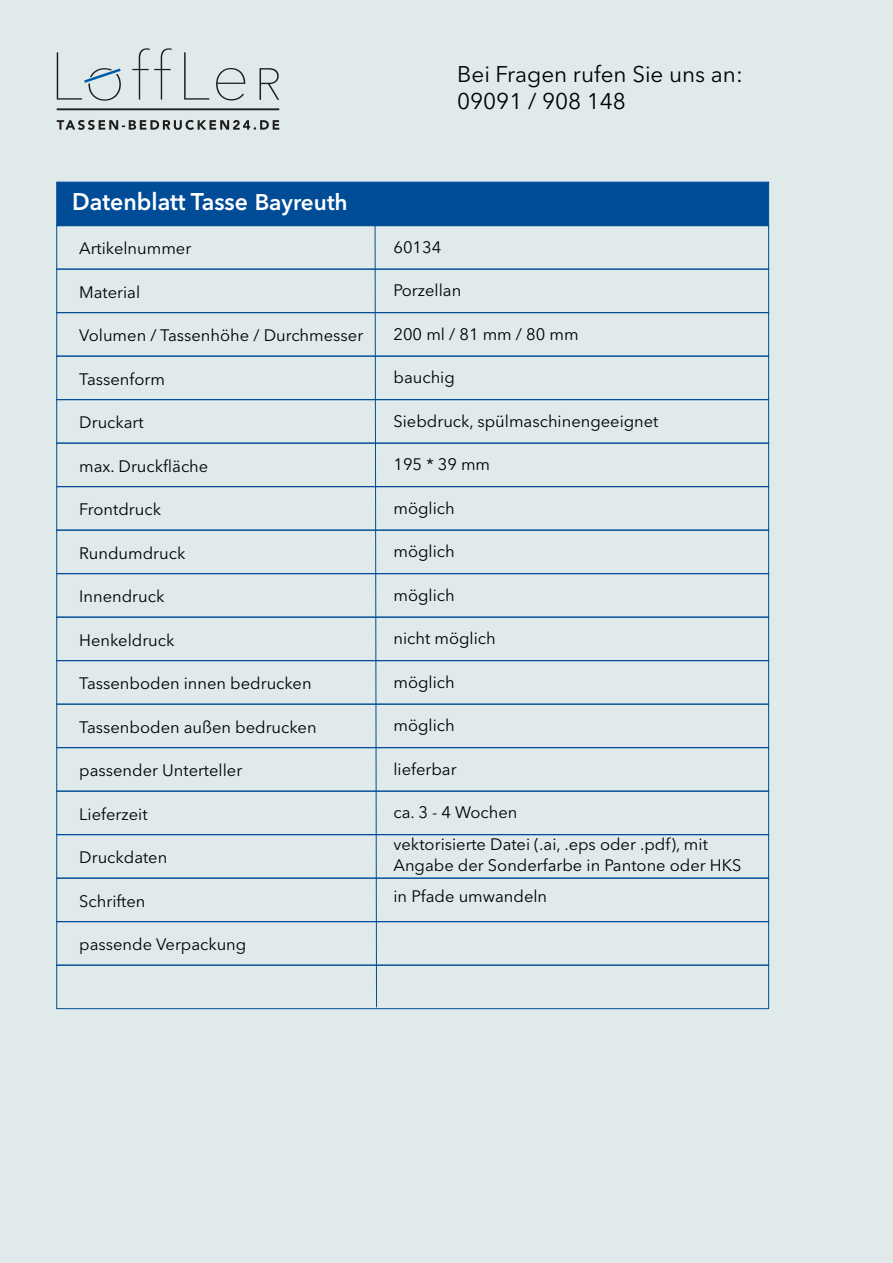
<style>
.page{position:relative;width:893px;height:1263px;background:#e0eaeb}
.page>*{position:absolute;margin:0;border:0;box-sizing:border-box;transform-origin:0 0}
.t1{font:600 24px "Avenir Next LT Pro";color:#fff;scale:.96 1}
.t2{font:22.5px/27px "Avenir Next LT Pro";color:#000}
.t3{font:16.5px/31.5px "Avenir Next LT Pro";color:#000}
.s1{font-size:22.5px}
</style>
<div class="page">
<div style="left:57px;top:182px;width:712px;height:44px;background:#004c97"></div>
<hr style="left:57px;top:108px;width:222px;height:2px;background:#1d1d1b">
<svg style="left:57px;top:120px;width:222px;height:10px"></svg>
<svg style="left:57px;top:48px;width:188px;height:53px"></svg>
<svg style="left:259px;top:68px;width:20px;height:32px"></svg>
<div style="left:57px;top:225px;width:712px;height:44px;border:1px solid #004c97"></div>
<div style="left:57px;top:269px;width:712px;height:44px;border:1px solid #004c97"></div>
<div style="left:57px;top:356px;width:712px;height:44px;border:1px solid #004c97"></div>
<div style="left:57px;top:312px;width:712px;height:44px;border:1px solid #004c97"></div>
<div style="left:57px;top:399px;width:712px;height:44px;border:1px solid #004c97"></div>
<div style="left:57px;top:443px;width:712px;height:44px;border:1px solid #004c97"></div>
<div style="left:57px;top:530px;width:712px;height:44px;border:1px solid #004c97"></div>
<div style="left:57px;top:486px;width:712px;height:44px;border:1px solid #004c97"></div>
<div style="left:57px;top:573px;width:712px;height:44px;border:1px solid #004c97"></div>
<div style="left:57px;top:617px;width:712px;height:44px;border:1px solid #004c97"></div>
<div style="left:57px;top:704px;width:712px;height:44px;border:1px solid #004c97"></div>
<div style="left:57px;top:660px;width:712px;height:44px;border:1px solid #004c97"></div>
<div style="left:57px;top:747px;width:712px;height:44px;border:1px solid #004c97"></div>
<div style="left:57px;top:791px;width:712px;height:44px;border:1px solid #004c97"></div>
<div style="left:57px;top:878px;width:712px;height:44px;border:1px solid #004c97"></div>
<div style="left:57px;top:834px;width:712px;height:44px;border:1px solid #004c97"></div>
<svg style="left:375px;top:224px;width:2px;height:783px"></svg>
<div style="left:57px;top:921px;width:712px;height:44px;border:1px solid #004c97"></div>
<div style="left:57px;top:965px;width:712px;height:44px;border:1px solid #004c97"></div>
<h2 class="t2" style="left:457px;top:60px;width:287px">Bei Fragen rufen Sie uns an:<br>09091 / 908 148</h2>
<h1 class="t1" style="left:72px;top:188px;width:288px">Datenblatt Tasse <span class="s1">Bayreuth</span></h1>
<p class="t3" style="left:79px;top:233px;width:114px">Artikelnummer</p>
<p class="t3" style="left:79px;top:276px;width:62px">Material</p>
<p class="t3" style="left:79px;top:320px;width:286px">Volumen / Tassenhöhe / Durchmesser</p>
<p class="t3" style="left:79px;top:363px;width:87px">Tassenform</p>
<p class="t3" style="left:79px;top:407px;width:66px">Druckart</p>
<p class="t3" style="left:79px;top:450px;width:131px">max. Druckfläche</p>
<p class="t3" style="left:79px;top:494px;width:83px">Frontdruck</p>
<p class="t3" style="left:79px;top:537px;width:108px">Rundumdruck</p>
<p class="t3" style="left:79px;top:581px;width:87px">Innendruck</p>
<p class="t3" style="left:79px;top:624px;width:97px">Henkeldruck</p>
<p class="t3" style="left:79px;top:668px;width:234px">Tassenboden innen bedrucken</p>
<p class="t3" style="left:79px;top:711px;width:239px">Tassenboden außen bedrucken</p>
<p class="t3" style="left:79px;top:755px;width:165px">passender Unterteller</p>
<p class="t3" style="left:79px;top:798px;width:70px">Lieferzeit</p>
<p class="t3" style="left:79px;top:842px;width:90px">Druckdaten</p>
<p class="t3" style="left:79px;top:885px;width:68px">Schriften</p>
<p class="t3" style="left:79px;top:929px;width:169px">passende Verpackung</p>
<p class="t3" style="left:393px;top:231px;width:49px">60134</p>
<p class="t3" style="left:393px;top:275px;width:69px">Porzellan</p>
<p class="t3" style="left:393px;top:318px;width:187px">200 ml / 81 mm / 80 mm</p>
<p class="t3" style="left:393px;top:362px;width:63px">bauchig</p>
<p class="t3" style="left:393px;top:405px;width:266px">Siebdruck, spülmaschinengeeignet</p>
<p class="t3" style="left:393px;top:449px;width:98px">195 * 39 mm</p>
<p class="t3" style="left:393px;top:492px;width:63px">möglich</p>
<p class="t3" style="left:393px;top:536px;width:63px">möglich</p>
<p class="t3" style="left:393px;top:579px;width:63px">möglich</p>
<p class="t3" style="left:393px;top:623px;width:104px">nicht möglich</p>
<p class="t3" style="left:393px;top:666px;width:63px">möglich</p>
<p class="t3" style="left:393px;top:710px;width:63px">möglich</p>
<p class="t3" style="left:393px;top:753px;width:65px">lieferbar</p>
<p class="t3" style="left:393px;top:797px;width:316px">ca. 3 - 4 Wochen<br>vektorisierte Datei (.ai, .eps oder .pdf), mit</p>
<p class="t3" style="left:393px;top:849px;width:349px">Angabe der Sonderfarbe in Pantone oder HKS in Pfade umwandeln</p>
</div>
